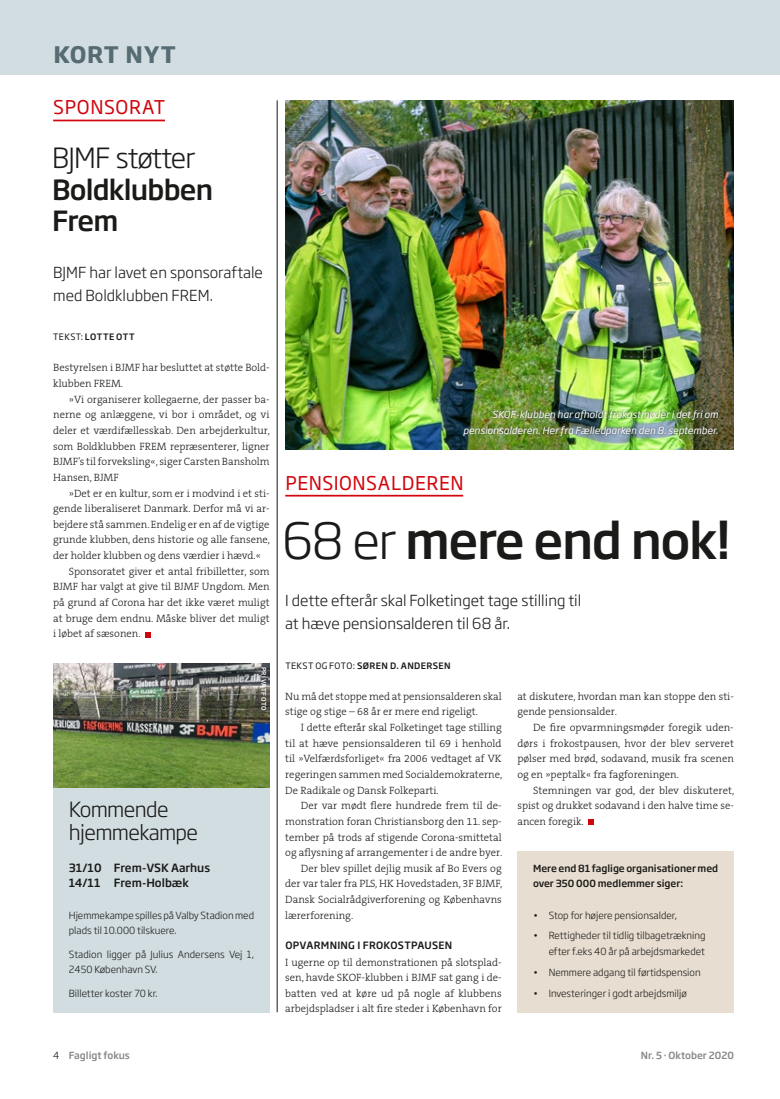
<style>
.page{position:relative;width:780px;height:1099px;background:#fff}
.page>*{position:absolute;margin:0;border:0;box-sizing:border-box;transform-origin:0 0}
.t1{font:500 49.38px "Soho Gothic Pro";letter-spacing:-.03em;color:#1a1a18}
.t2{font:500 27.5px/31.2px "Soho Gothic Pro";letter-spacing:-.03em;color:#1a1a18}
.t3{font:300 27.5px "Soho Gothic Pro";letter-spacing:-.03em;color:#1a1a18}
.t4{font:700 22.5px "Soho Gothic Pro";letter-spacing:.025em;color:#566c72}
.t5{font:300 20.62px/23.4px "Soho Gothic Pro";letter-spacing:-.03em;color:#1a1a18}
.t6{font:18.75px "Soho Gothic Pro";letter-spacing:.03em;color:#d1050c}
.t7{font:300 15px/23.4px "Soho Gothic Pro";color:#1a1a18}
.t8{font:500 11.25px/15.6px "Soho Gothic Pro";color:#1a1a18}
.t9{font:300 10.62px/15.6px "The Serif B W3";color:#1a1a18;text-align:justify}
.t10{font:500 10px "Soho Gothic Pro";letter-spacing:.025em;color:#1a1a18}
.t11{font:300 9.75px/15.6px "Soho Gothic Pro";color:#1a1a18}
.t12{font:italic 9.75px/15.6px "Soho Gothic Pro";color:#fff;text-align:right}
.t13{font:500 9.75px/15.6px "Soho Gothic Pro";color:#1a1a18}
.t14{font:500 9.75px "Soho Gothic Pro";color:#878786}
.t15{font:500 8.75px "Soho Gothic Pro";letter-spacing:.045em;color:#1a1a18}
.t16{font:500 6.25px "Soho Gothic Pro";letter-spacing:.085em;color:#fff}
.s1{font-weight:400}
.s2{font-weight:300}
.s3{font-weight:300;color:#1a1a18}
</style>
<div class="page">
<div style="left:0;top:0;width:780px;height:74px;background:#d2dde1"></div>
<hr style="left:53px;top:120px;width:112px;height:1px;background:#d1050c">
<svg style="left:145px;top:632px;width:6px;height:5px"></svg>
<hr style="left:285px;top:495px;width:178px;height:1px;background:#d1050c">
<svg style="left:588px;top:819px;width:6px;height:5px"></svg>
<div style="left:517px;top:850px;width:216px;height:162px;background:#e7ddd0"></div>
<img style="left:285px;top:100px;width:448px;height:349px">
<img style="left:53px;top:663px;width:217px;height:125px">
<div style="left:53px;top:788px;width:217px;height:224px;background:#d2dde1"></div>
<hr style="left:277px;top:100px;width:1px;height:912px;background:#1a1a18">
<div style="left:462px;top:410px;width:257px;height:27px;background:#1a1a18;opacity:.5"></div>
<h3 class="t4" style="left:53px;top:36px;width:124px">KORT NYT</h3>
<h3 class="t6" style="left:53px;top:93px;width:114px">SPONSORAT</h3>
<h2 class="t3" style="left:52px;top:137px;width:145px">BJMF støtter</h2>
<h2 class="t2" style="left:52px;top:172px;width:163px">Boldklubben<br>Frem</h2>
<h3 class="t7" style="left:53px;top:259px;width:211px">BJMF har lavet en sponsoraftale med Boldklubben FREM.</h3>
<p class="t15" style="left:53px;top:330px;width:83px"><span class="s1">TEKST:</span> LOTTE OTT</p>
<p class="t9" style="left:53px;top:360px;width:218px">Bestyrelsen i BJMF har besluttet at støtte Bold&shy;klubben FREM.</p>
<p class="t9" style="left:53px;top:391px;width:218px;text-indent:16px">»Vi organiserer kollegaerne, der passer ba&shy;nerne og anlæggene, vi bor i området, og vi deler et værdifællesskab. Den arbejderkultur, som Boldklubben FREM repræsenterer, ligner BJMF’s til forveksling«, siger Carsten Bansholm Hansen, BJMF</p>
<p class="t9" style="left:69px;top:485px;width:202px">»Det er en kultur, som er i modvind i et sti-</p>
<p class="t9" style="left:53px;top:501px;width:218px">gende liberaliseret Danmark. Derfor må vi ar-</p>
<p class="t9" style="left:53px;top:516px;width:218px">bejdere stå sammen. Endelig er en af de vigtige</p>
<p class="t9" style="left:53px;top:532px;width:218px">grunde klubben, dens historie og alle fansene,</p>
<p class="t9" style="left:53px;top:548px;width:209px">der holder klubben og dens værdier i hævd.«</p>
<p class="t9" style="left:69px;top:563px;width:202px">Sponsoratet giver et antal fribilletter, som</p>
<p class="t9" style="left:53px;top:579px;width:218px">BJMF har valgt at give til BJMF Ungdom. Men</p>
<p class="t9" style="left:53px;top:594px;width:218px">på grund af Corona har det ikke været muligt</p>
<p class="t9" style="left:53px;top:610px;width:218px">at bruge dem endnu. Måske bliver det muligt</p>
<p class="t9" style="left:53px;top:626px;width:89px">i løbet af sæsonen.</p>
<p class="t16" style="left:269px;top:666px;width:45px;rotate:90deg">PRIVATFOTO</p>
<h3 class="t5" style="left:69px;top:796px;width:131px">Kommende hjemmekampe</h3>
<p class="t8" style="left:69px;top:859px;width:143px">31/10 Frem-VSK Aarhus<br>14/11 Frem-Holbæk</p>
<p class="t11" style="left:69px;top:906px;width:187px">Hjemmekampe spilles på Valby Stadion med plads til 10.000 tilskuere.</p>
<p class="t11" style="left:69px;top:945px;width:187px">Stadion ligger på Julius Andersens Vej 1,<br>2450 København SV.</p>
<p class="t11" style="left:69px;top:984px;width:90px">Billetter koster 70 kr.</p>
<p class="t12" style="left:463px;top:406px;width:257px">SKOF-klubben har afholdt frokostmøder i det fri om pensionsalderen. Her fra Fælledparken den 8. september.</p>
<h3 class="t6" style="left:285px;top:468px;width:180px">PENSIONSALDEREN</h3>
<h1 class="t1" style="left:282px;top:502px;width:450px"><span class="s2">68 er</span> mere end nok!</h1>
<h3 class="t7" style="left:285px;top:588px;width:297px">I dette efterår skal Folketinget tage stilling til at hæve pensionsalderen til 68 år.</h3>
<p class="t15" style="left:285px;top:658px;width:167px"><span class="s1">TEKST OG FOTO:</span> SØREN D. ANDERSEN</p>
<p class="t9" style="left:285px;top:688px;width:218px">Nu må det stoppe med at pensionsalderen skal stige og stige – 68 år er mere end rigeligt.</p>
<p class="t9" style="left:285px;top:719px;width:218px;text-indent:16px">I dette efterår skal Folketinget tage stilling til at hæve pensionsalderen til 69 i henhold til »Velfærdsforliget« fra 2006 vedtaget af VK regeringen sammen med Socialdemokraterne, De Radikale og Dansk Folkeparti.</p>
<p class="t9" style="left:301px;top:797px;width:202px">Der var mødt flere hundrede frem til de-</p>
<p class="t9" style="left:285px;top:813px;width:218px">monstration foran Christiansborg den 11. sep-</p>
<p class="t9" style="left:285px;top:829px;width:218px">tember på trods af stigende Corona-smittetal</p>
<p class="t9" style="left:285px;top:844px;width:218px">og aflysning af arrangementer i de andre byer.</p>
<p class="t9" style="left:301px;top:860px;width:202px">Der blev spillet dejlig musik af Bo Evers og</p>
<p class="t9" style="left:285px;top:876px;width:218px">der var taler fra PLS, HK Hovedstaden, 3F BJMF,</p>
<p class="t9" style="left:285px;top:891px;width:218px">Dansk Socialrådgiverforening og Københavns</p>
<p class="t9" style="left:285px;top:907px;width:69px">lærerforening.</p>
<p class="t10" style="left:285px;top:937px;width:168px">OPVARMNING I FROKOSTPAUSEN</p>
<p class="t9" style="left:285px;top:954px;width:218px">I ugerne op til demonstrationen på slotsplad&shy;sen, havde SKOF-klubben i BJMF sat gang i de&shy;batten ved at køre ud på nogle af klubbens arbejdspladser i alt fire steder i København for</p>
<p class="t9" style="left:517px;top:688px;width:218px">at diskutere, hvordan man kan stoppe den sti&shy;gende pensionsalder.</p>
<p class="t9" style="left:517px;top:719px;width:218px;text-indent:16px">De fire opvarmningsmøder foregik uden&shy;dørs i frokostpausen, hvor der blev serveret pølser med brød, sodavand, musik fra scenen og en »peptalk« fra fagforeningen.</p>
<p class="t9" style="left:517px;top:782px;width:218px;text-indent:16px">Stemningen var god, der blev diskuteret, spist og drukket sodavand i den halve time se&shy;ancen foregik.</p>
<p class="t13" style="left:533px;top:859px;width:187px">Mere end 81 faglige organisationer med over 350 000 medlemmer siger:</p>
<p class="t11" style="left:533px;top:906px;width:146px">• Stop for højere pensionsalder,</p>
<p class="t11" style="left:533px;top:927px;width:174px;text-align:right">• Rettigheder til tidlig tilbagetrækning efter f.eks 40 år på arbejdsmarkedet</p>
<p class="t11" style="left:533px;top:963px;width:169px">• Nemmere adgang til førtidspension</p>
<p class="t11" style="left:533px;top:984px;width:155px">• Investeringer i godt arbejdsmiljø</p>
<p class="t14" style="left:53px;top:1047px;width:78px"><span class="s3">4</span> Fagligt fokus</p>
<p class="t14" style="left:641px;top:1047px;width:94px">Nr. 5 · Oktober 2020</p>
</div>
